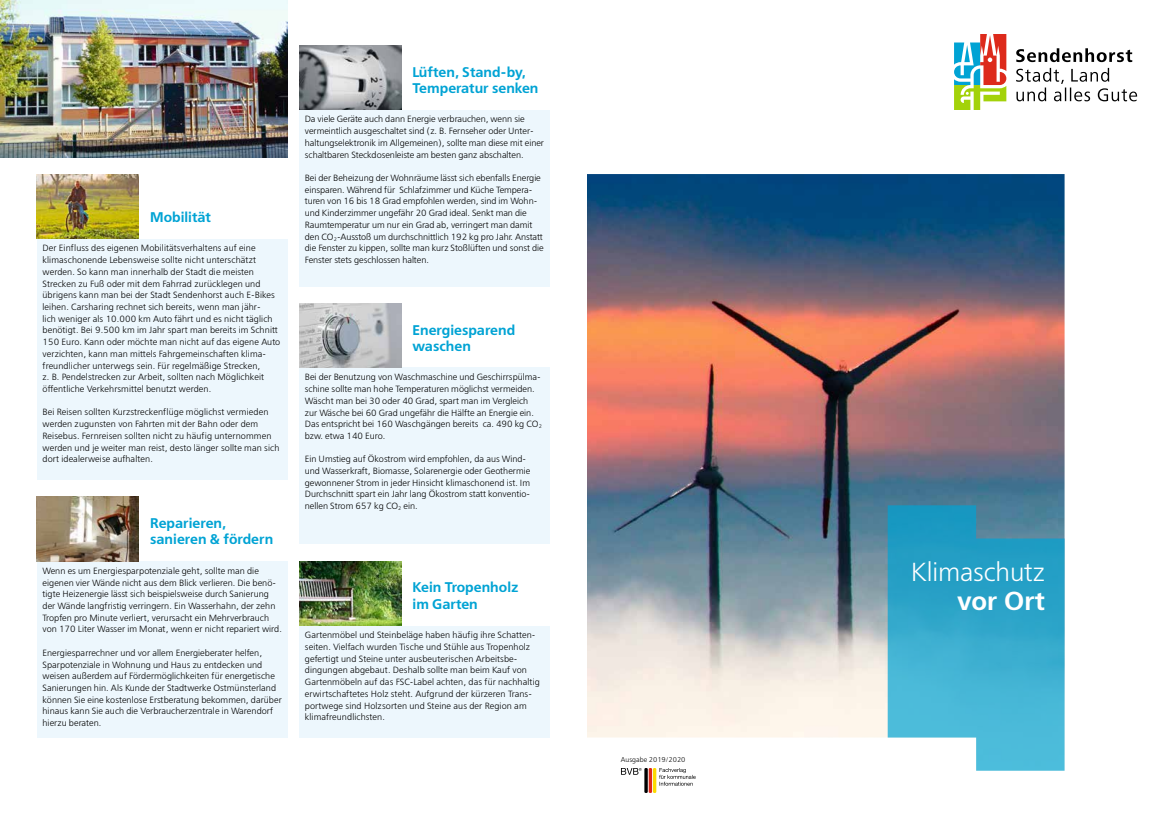
<style>
.page{position:relative;width:1174px;height:834px;background:#fff}
.page>*{position:absolute;margin:0;border:0;box-sizing:border-box;transform-origin:0 0}
.t1{font:300 26px "Free Set";letter-spacing:-.01em;color:#fff}
.t2{font:600 26px "Free Set";letter-spacing:.005em;color:#fff}
.t3{font:600 14px/16.1px "Free Set";color:#00a3d4}
.t4{font:300 9px/11.7px "Free Set";letter-spacing:.005em;color:#000}
.t5{font:300 6.9px "Free Set";color:#000}
</style>
<div class="page">
<img style="left:587px;top:174px;width:477px;height:596px">
<svg style="left:954px;top:34px;width:52px;height:76px"></svg>
<svg style="left:1016px;top:48px;width:116px;height:14px"></svg>
<svg style="left:1016px;top:68px;width:121px;height:33px"></svg>
<svg style="left:887px;top:505px;width:177px;height:265px;background:#44adcd"></svg>
<svg style="left:621px;top:767px;width:20px;height:7px"></svg>
<svg style="left:644px;top:767px;width:4px;height:25px"></svg>
<svg style="left:648px;top:767px;width:4px;height:25px"></svg>
<hr style="left:653px;top:767px;width:3px;height:25px;background:#fcda00">
<svg style="left:659px;top:767px;width:36px;height:18px"></svg>
<div style="left:299px;top:625px;width:251px;height:112px;background:#edf7fd"></div>
<div style="left:37px;top:239px;width:251px;height:240px;background:#edf7fd"></div>
<div style="left:299px;top:110px;width:251px;height:176px;background:#edf7fd"></div>
<div style="left:37px;top:561px;width:251px;height:176px;background:#edf7fd"></div>
<div style="left:299px;top:367px;width:251px;height:177px;background:#edf7fd"></div>
<img style="left:299px;top:45px;width:102px;height:65px">
<img style="left:299px;top:303px;width:102px;height:64px">
<img style="left:299px;top:561px;width:102px;height:64px">
<img style="left:37px;top:496px;width:102px;height:65px">
<img style="left:0;top:0;width:288px;height:157px">
<img style="left:37px;top:174px;width:102px;height:65px">
<h2 class="t3" style="left:150px;top:208px;width:62px">Mobilität</h2>
<p class="t4" style="left:43px;top:242px;width:239px">Der Einfluss des eigenen Mobilitätsverhaltens auf eine klimaschonende Lebensweise sollte nicht unterschätzt werden. So kann man innerhalb der Stadt die meisten Strecken zu Fuß oder mit dem Fahrrad zurücklegen und übrigens kann man bei der Stadt Sendenhorst auch E-Bikes leihen. Carsharing rechnet sich bereits, wenn man jähr-<br>lich weniger als 10.000 km Auto fährt und es nicht täglich benötigt. Bei 9.500 km im Jahr spart man bereits im Schnitt 150 Euro. Kann oder möchte man nicht auf das eigene Auto verzichten, kann man mittels Fahrgemeinschaften klima&shy;freundlicher unterwegs sein. Für regelmäßige Strecken,<br>z. B. Pendelstrecken zur Arbeit, sollten nach Möglichkeit öffentliche Verkehrsmittel benutzt werden.</p>
<p class="t4" style="left:43px;top:406px;width:238px">Bei Reisen sollten Kurzstreckenflüge möglichst vermieden werden zugunsten von Fahrten mit der Bahn oder dem Reisebus. Fernreisen sollten nicht zu häufig unternommen werden und je weiter man reist, desto länger sollte man sich dort idealerweise aufhalten.</p>
<h2 class="t3" style="left:150px;top:514px;width:124px">Reparieren, sanieren &amp; fördern</h2>
<p class="t4" style="left:43px;top:564px;width:241px">Wenn es um Energiesparpotenziale geht, sollte man die eigenen vier Wände nicht aus dem Blick verlieren. Die benö&shy;tigte Heizenergie lässt sich beispielsweise durch Sanierung der Wände langfristig verringern. Ein Wasserhahn, der zehn Tropfen pro Minute verliert, verursacht ein Mehrverbrauch von 170 Liter Wasser im Monat, wenn er nicht repariert wird.</p>
<p class="t4" style="left:43px;top:646px;width:241px">Energiesparrechner und vor allem Energieberater helfen, Sparpotenziale in Wohnung und Haus zu entdecken und weisen außerdem auf Fördermöglichkeiten für energetische Sanierungen hin. Als Kunde der Stadtwerke Ostmünsterland können Sie eine kostenlose Erstberatung bekommen, darüber hinaus kann Sie auch die Verbraucherzentrale in Warendorf hierzu beraten.</p>
<h2 class="t3" style="left:412px;top:64px;width:127px">Lüften, Stand-by,<br>Temperatur senken</h2>
<p class="t4" style="left:305px;top:113px;width:241px">Da viele Geräte auch dann Energie verbrauchen, wenn sie vermeintlich ausgeschaltet sind (z. B. Fernseher oder Unter&shy;haltungselektronik im Allgemeinen), sollte man diese mit einer schaltbaren Steckdosenleiste am besten ganz abschalten.</p>
<p class="t4" style="left:305px;top:172px;width:240px">Bei der Beheizung der Wohnräume lässt sich ebenfalls Energie einsparen. Während für Schlafzimmer und Küche Tempera&shy;turen von 16 bis 18 Grad empfohlen werden, sind im Wohn&shy;und Kinderzimmer ungefähr 20 Grad ideal. Senkt man die Raumtemperatur um nur ein Grad ab, verringert man damit den CO<sub>2</sub>-Ausstoß um durchschnittlich 192 kg pro Jahr. Anstatt die Fenster zu kippen, sollte man kurz Stoßlüften und sonst die Fenster stets geschlossen halten.</p>
<h2 class="t3" style="left:412px;top:321px;width:104px">Energiesparend waschen</h2>
<p class="t4" style="left:305px;top:371px;width:239px">Bei der Benutzung von Waschmaschine und Geschirrspülma&shy;schine sollte man hohe Temperaturen möglichst vermeiden.<br>Wäscht man bei 30 oder 40 Grad, spart man im Vergleich zur Wäsche bei 60 Grad ungefähr die Hälfte an Energie ein.<br>Das entspricht bei 160 Waschgängen bereits ca. 490 kg CO<sub>2 </sub>bzw. etwa 140 Euro.</p>
<p class="t4" style="left:305px;top:453px;width:227px">Ein Umstieg auf Ökostrom wird empfohlen, da aus Wind&shy;und Wasserkraft, Biomasse, Solarenergie oder Geothermie gewonnener Strom in jeder Hinsicht klimaschonend ist. Im Durchschnitt spart ein Jahr lang Ökostrom statt konventio&shy;nellen Strom 657 kg CO<sub>2</sub> ein.</p>
<h2 class="t3" style="left:412px;top:579px;width:107px">Kein Tropenholz im Garten</h2>
<p class="t4" style="left:305px;top:629px;width:237px">Gartenmöbel und Steinbeläge haben häufig ihre Schatten&shy;seiten. Vielfach wurden Tische und Stühle aus Tropenholz gefertigt und Steine unter ausbeuterischen Arbeitsbe&shy;dingungen abgebaut. Deshalb sollte man beim Kauf von Gartenmöbeln auf das FSC-Label achten, das für nachhaltig erwirtschaftetes Holz steht. Aufgrund der kürzeren Trans&shy;portwege sind Holzsorten und Steine aus der Region am klimafreundlichsten.</p>
<p class="t5" style="left:621px;top:755px;width:66px">Ausgabe 2019/2020</p>
<h1 class="t1" style="left:910px;top:556px;width:136px">Klimaschutz</h1>
<h1 class="t2" style="left:957px;top:583px;width:89px">vor Ort</h1>
</div>
